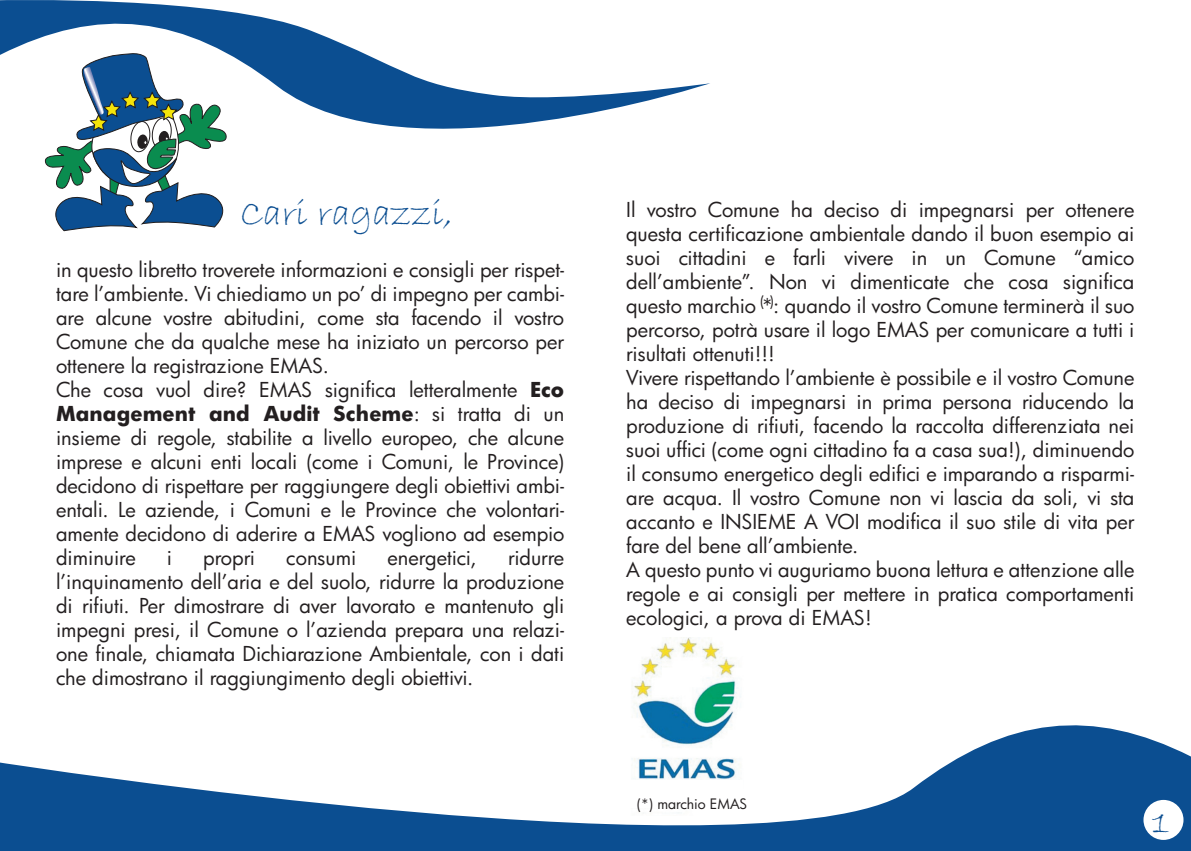
<style>
.page{position:relative;width:1191px;height:851px;background:#fff}
.page>*{position:absolute;margin:0;border:0;box-sizing:border-box;transform-origin:0 0}
.t1{font:38px "Bradley Hand ITC";color:#0b4e91}
.t2{font:36px "Bradley Hand ITC";color:#0b4e91}
.t3{font:20px/24px "Futura";color:#231f20}
.t4{font:14px "Futura";color:#231f20}
.s1{font-weight:700}
</style>
<div class="page">
<img style="left:634px;top:638px;width:107px;height:69px">
<svg style="left:0;top:707px;width:1191px;height:144px"></svg>
<div style="left:1143px;top:800px;width:40px;height:40px;background:#fff;border-radius:50%"></div>
<svg style="left:55px;top:183px;width:169px;height:48px"></svg>
<svg style="left:0;top:0;width:710px;height:183px"></svg>
<p class="t1" style="left:240px;top:189px;width:214px">Cari ragazzi,</p>
<p class="t3" style="left:56px;top:259px;width:510px">in questo libretto troverete informazioni e consigli per rispet&shy;tare l’ambiente. Vi chiediamo un po’ di impegno per cambi&shy;are alcune vostre abitudini, come sta facendo il vostro Comune che da qualche mese ha iniziato un percorso per ottenere la registrazione EMAS.<br>Che cosa vuol dire? EMAS significa letteralmente <span class="s1">Eco Management and Audit Scheme</span>: si tratta di un insieme di regole, stabilite a livello europeo, che alcune imprese e alcuni enti locali (come i Comuni, le Province) decidono di rispettare per raggiungere degli obiettivi ambi&shy;entali. Le aziende, i Comuni e le Province che volontari&shy;amente decidono di aderire a EMAS vogliono ad esempio diminuire</p>
<p class="t3" style="left:56px;top:547px;width:510px;text-align:justify;text-indent:452px">ridurre l’inquinamento dell’aria e del suolo, ridurre la produzione di rifiuti. Per dimostrare di aver lavorato e mantenuto gli impegni presi, il Comune o l’azienda prepara una relazi&shy;one finale, chiamata Dichiarazione Ambientale, con i dati che dimostrano il raggiungimento degli obiettivi.</p>
<p class="t3" style="left:167px;top:547px;width:7px">i</p>
<p class="t3" style="left:203px;top:547px;width:53px">propri</p>
<p class="t3" style="left:286px;top:547px;width:72px">consumi</p>
<p class="t3" style="left:387px;top:547px;width:91px">energetici,</p>
<p class="t3" style="left:626px;top:199px;width:510px">Il vostro Comune ha deciso di impegnarsi per ottenere questa certificazione ambientale dando il buon esempio ai suoi cittadini e farli vivere in un Comune “amico dell’ambiente”. Non vi dimenticate che cosa significa questo marchio *: quando il vostro Comune terminerà il suo percorso, potrà usare il logo EMAS per comunicare a tutti i risultati ottenuti!!!<br>Vivere rispettando l’ambiente è possibile e il vostro Comune ha deciso di impegnarsi in prima persona riducendo la produzione di rifiuti, facendo la raccolta differenziata nei suoi uffici (come ogni cittadino fa a casa sua!), diminuendo il consumo energetico degli edifici e imparando a risparmi&shy;are acqua. Il vostro Comune non vi lascia da soli, vi sta accanto e INSIEME A VOI modifica il suo stile di vita per fare del bene all’ambiente.<br>A questo punto vi auguriamo buona lettura e attenzione alle regole e ai consigli per mettere in pratica comportamenti ecologici, a prova di EMAS!</p>
<p class="t4" style="left:760px;top:294px;width:15px">( )</p>
<p class="t4" style="left:636px;top:797px;width:112px">(*) marchio EMAS</p>
<p class="t2" style="left:1152px;top:798px;width:19px">1</p>
</div>
